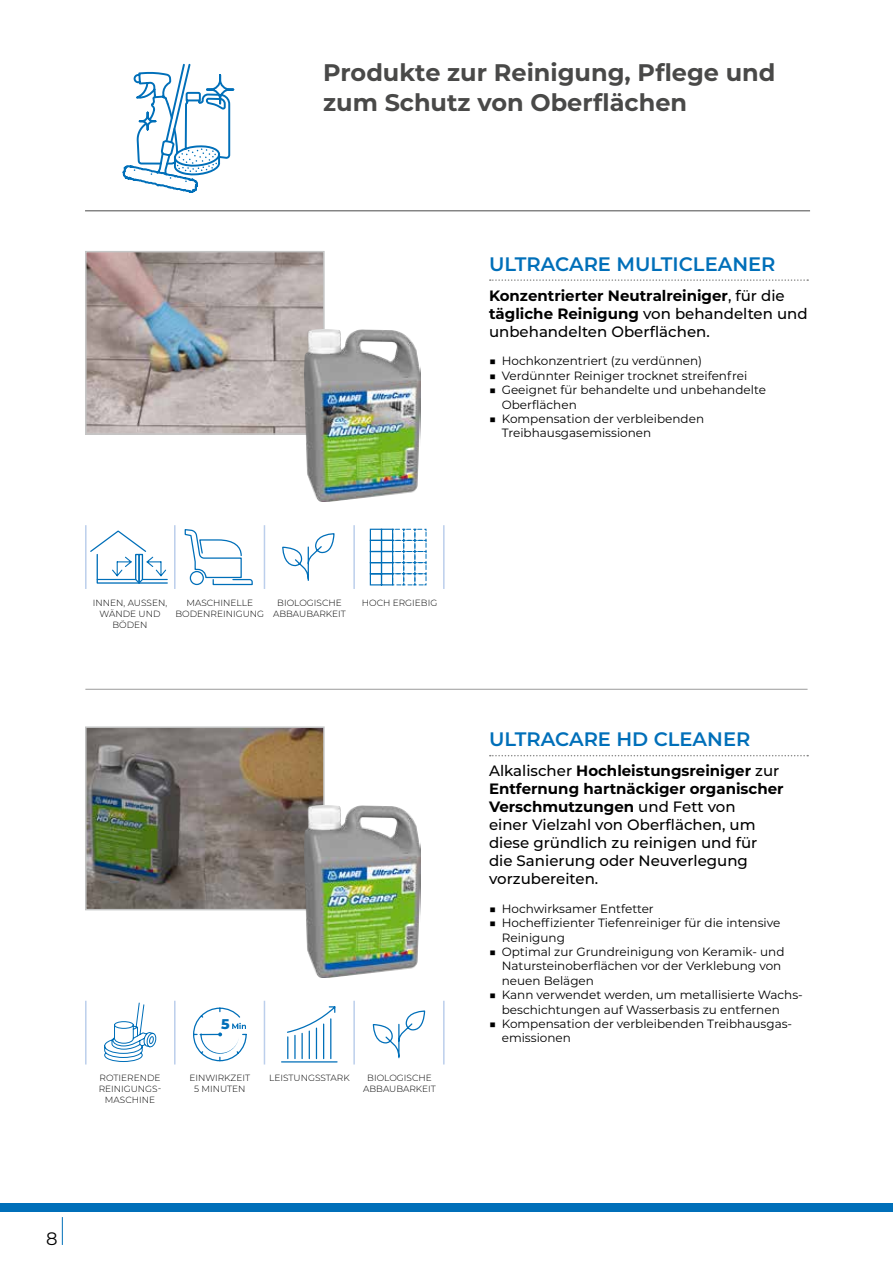
<style>
.page{position:relative;width:893px;height:1263px;background:#fff}
.page>*{position:absolute;margin:0;border:0;box-sizing:border-box;transform-origin:0 0}
.t1{font:700 24px/30px "Montserrat";color:#494948}
.t2{font:600 19.5px "Montserrat";color:#006fb9}
.t3{font:18px "Montserrat";color:#000}
.t4{font:500 15px/18px "Montserrat";color:#000}
.t5{font:800 14.1px "Montserrat";color:#006fb9}
.t6{font:12px/14.4px "Montserrat";color:#000}
.t7{font:300 9px/10.8px "Montserrat";color:#000;text-align:center}
.s1{font-weight:700}
</style>
<div class="page">
<div style="left:0;top:1204px;width:893px;height:8px;background:#006fb9"></div>
<svg style="left:62px;top:1217px;width:1px;height:28px"></svg>
<svg style="left:490px;top:279px;width:318px;height:2px"></svg>
<svg style="left:490px;top:755px;width:318px;height:1px"></svg>
<hr style="left:85px;top:689px;width:723px;height:1px;background:#9a9b9b">
<img style="left:88px;top:254px;width:234px;height:178px">
<div style="left:85px;top:251px;width:240px;height:184px;border:2px solid #c5c6c6"></div>
<img style="left:88px;top:729px;width:234px;height:178px">
<div style="left:85px;top:726px;width:240px;height:184px;border:2px solid #c5c6c6"></div>
<hr style="left:85px;top:210px;width:725px;height:1px;background:#494948">
<img style="left:304px;top:330px;width:116px;height:172px">
<img style="left:304px;top:805px;width:116px;height:172px">
<hr style="left:85px;top:525px;width:2px;height:64px;background:#bccfec">
<hr style="left:174px;top:525px;width:2px;height:64px;background:#bccfec">
<hr style="left:264px;top:525px;width:1px;height:64px;background:#bccfec">
<hr style="left:353px;top:525px;width:2px;height:64px;background:#bccfec">
<hr style="left:443px;top:525px;width:2px;height:64px;background:#bccfec">
<svg style="left:184px;top:529px;width:69px;height:57px"></svg>
<svg style="left:282px;top:533px;width:53px;height:48px"></svg>
<svg style="left:369px;top:528px;width:58px;height:58px"></svg>
<svg style="left:90px;top:530px;width:78px;height:54px"></svg>
<hr style="left:85px;top:1001px;width:2px;height:63px;background:#bccfec">
<hr style="left:174px;top:1001px;width:2px;height:63px;background:#bccfec">
<hr style="left:264px;top:1001px;width:1px;height:63px;background:#bccfec">
<hr style="left:353px;top:1001px;width:2px;height:63px;background:#bccfec">
<hr style="left:443px;top:1001px;width:2px;height:63px;background:#bccfec">
<svg style="left:372px;top:1010px;width:54px;height:49px"></svg>
<svg style="left:104px;top:1002px;width:53px;height:60px"></svg>
<svg style="left:193px;top:1007px;width:54px;height:55px"></svg>
<svg style="left:281px;top:1006px;width:57px;height:57px"></svg>
<svg style="left:121px;top:63px;width:114px;height:149px"></svg>
<h1 class="t1" style="left:323px;top:56px;width:454px">Produkte zur Reinigung, Pflege und zum Schutz von Oberflächen</h1>
<h2 class="t2" style="left:489px;top:250px;width:288px">ULTRACARE MULTICLEANER</h2>
<p class="t4" style="left:489px;top:286px;width:320px"><span class="s1">Konzentrierter Neutralreiniger</span>, für die <span class="s1">tägliche Reinigung</span> von behandelten und unbehandelten Oberflächen.</p>
<p class="t6" style="left:489px;top:353px;width:215px"><span class="s1">■</span> Hochkonzentriert (zu verdünnen)</p>
<p class="t6" style="left:489px;top:368px;width:260px"><span class="s1">■</span> Verdünnter Reiniger trocknet streifenfrei</p>
<p class="t6" style="left:502px;top:382px;width:266px;text-indent:-13px"><span class="s1">■</span> Geeignet für behandelte und unbehandelte<br>Oberflächen</p>
<p class="t6" style="left:502px;top:411px;width:204px;text-indent:-13px"><span class="s1">■</span> Kompensation der verbleibenden<br>Treibhausgasemissionen</p>
<p class="t7" style="left:93px;top:597px;width:76px">INNEN, AUSSEN,<br>WÄNDE UND<br>BÖDEN</p>
<p class="t7" style="left:175px;top:597px;width:90px">MASCHINELLE<br>BODENREINIGUNG</p>
<p class="t7" style="left:273px;top:597px;width:74px">BIOLOGISCHE<br>ABBAUBARKEIT</p>
<p class="t7" style="left:362px;top:597px;width:77px">HOCH ERGIEBIG</p>
<p class="t7" style="left:99px;top:1072px;width:64px">ROTIERENDE<br>REINIGUNGS-<br>MASCHINE</p>
<p class="t5" style="left:221px;top:1013px;width:10px">5</p>
<p class="t7" style="left:189px;top:1072px;width:62px">EINWIRKZEIT<br>5 MINUTEN</p>
<p class="t7" style="left:269px;top:1072px;width:82px">LEISTUNGSSTARK</p>
<p class="t7" style="left:363px;top:1072px;width:74px">BIOLOGISCHE<br>ABBAUBARKEIT</p>
<h3 class="t3" style="left:46px;top:1226px;width:13px">8</h3>
<h2 class="t2" style="left:489px;top:725px;width:263px">ULTRACARE HD CLEANER</h2>
<p class="t4" style="left:489px;top:761px;width:296px">Alkalischer <span class="s1">Hochleistungsreiniger</span> zur<br><span class="s1">Entfernung hartnäckiger organischer<br>Verschmutzungen</span> und Fett von<br>einer Vielzahl von Oberflächen, um diese gründlich zu reinigen und für die Sanierung oder Neuverlegung vorzubereiten.</p>
<p class="t6" style="left:489px;top:901px;width:166px"><span class="s1">■</span> Hochwirksamer Entfetter</p>
<p class="t6" style="left:502px;top:915px;width:280px;text-indent:-13px"><span class="s1">■</span> Hocheffizienter Tiefenreiniger für die intensive<br>Reinigung</p>
<p class="t6" style="left:502px;top:944px;width:284px;text-indent:-13px"><span class="s1">■</span> Optimal zur Grundreinigung von Keramik- und<br>Natursteinoberflächen vor der Verklebung von neuen Belägen</p>
<p class="t6" style="left:502px;top:987px;width:301px;text-indent:-13px"><span class="s1">■</span> Kann verwendet werden, um metallisierte Wachs&shy;beschichtungen auf Wasserbasis zu entfernen</p>
<p class="t6" style="left:502px;top:1016px;width:292px;text-indent:-13px"><span class="s1">■</span> Kompensation der verbleibenden Treibhausgas&shy;emissionen</p>
</div>
